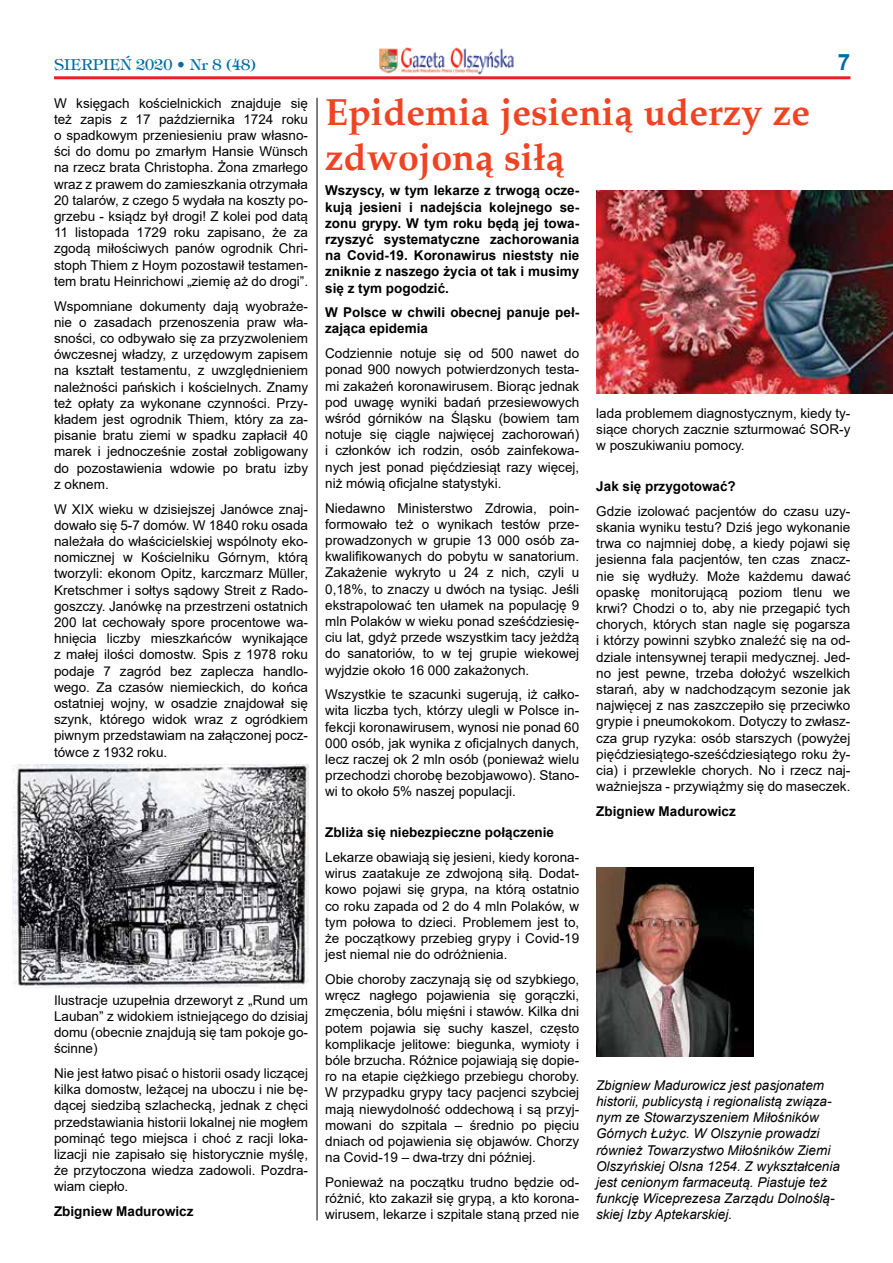
<style>
.page{position:relative;width:893px;height:1263px;background:#fff}
.page>*{position:absolute;margin:0;border:0;box-sizing:border-box;transform-origin:0 0}
.t1{font:700 37.5px/45px "Palm Springs";color:#ef4423}
.t2{font:700 22.5px "Arial";color:#006ca4}
.t3{font:15px "Timpani";color:#006ca4}
.t4{font:13.5px/16.2px "Arial";color:#000;text-align:justify}
.t5{font:700 13.5px/16.2px "Arial";color:#000;text-align:justify}
.t6{font:italic 13.5px/16.2px "Arial";color:#000}
</style>
<div class="page">
<img style="left:379px;top:47px;width:135px;height:28px">
<hr style="left:54px;top:76px;width:796px;height:3px;background:#ed1d24">
<img style="left:596px;top:191px;width:297px;height:202px">
<img style="left:596px;top:868px;width:158px;height:189px">
<img style="left:13px;top:765px;width:295px;height:224px">
<hr style="left:317px;top:98px;width:1px;height:1122px;background:#000">
<p class="t3" style="left:54px;top:55px;width:203px">SIERPIEŃ 2020 • Nr 8 (48)</p>
<h2 class="t2" style="left:838px;top:47px;width:14px">7</h2>
<h1 class="t1" style="left:325px;top:90px;width:487px">Epidemia jesienią uderzy ze zdwojoną siłą</h1>
<p class="t5" style="left:325px;top:183px;width:256px">Wszyscy, w tym lekarze z trwogą ocze&shy;kują jesieni i nadejścia kolejnego se&shy;zonu grypy. W tym roku będą jej towa&shy;rzyszyć systematyczne zachorowania na Covid-19. Koronawirus nieststy nie zniknie z naszego życia ot tak i musimy się z tym pogodzić.</p>
<p class="t5" style="left:325px;top:305px;width:256px">W Polsce w chwili obecnej panuje peł&shy;zająca epidemia</p>
<p class="t4" style="left:325px;top:345px;width:256px">Codziennie notuje się od 500 nawet do ponad 900 nowych potwierdzonych testa&shy;mi zakażeń koronawirusem. Biorąc jednak pod uwagę wyniki badań przesiewowych wśród górników na Śląsku (bowiem tam notuje się ciągle najwięcej zachorowań) i członków ich rodzin, osób zainfekowa&shy;nych jest ponad pięćdziesiąt razy więcej, niż mówią oficjalne statystyki.</p>
<p class="t4" style="left:325px;top:500px;width:256px">Niedawno Ministerstwo Zdrowia, poin&shy;formowało też o wynikach testów prze&shy;prowadzonych w grupie 13 000 osób za&shy;kwalifikowanych do pobytu w sanatorium.<br>Zakażenie wykryto u 24 z nich, czyli u 0,18%, to znaczy u dwóch na tysiąc. Jeśli ekstrapolować ten ułamek na populację 9 mln Polaków w wieku ponad sześćdziesię&shy;ciu lat, gdyż przede wszystkim tacy jeżdżą do sanatoriów, to w tej grupie wiekowej wyjdzie około 16 000 zakażonych.</p>
<p class="t4" style="left:325px;top:686px;width:256px">Wszystkie te szacunki sugerują, iż całko&shy;wita liczba tych, którzy ulegli w Polsce in&shy;fekcji koronawirusem, wynosi nie ponad 60<br>000 osób, jak wynika z oficjalnych danych, lecz raczej ok 2 mln osób (ponieważ wielu przechodzi chorobę bezobjawowo). Stano&shy;wi to około 5% naszej populacji.</p>
<p class="t5" style="left:325px;top:825px;width:230px">Zbliża się niebezpieczne połączenie</p>
<p class="t4" style="left:325px;top:849px;width:256px">Lekarze obawiają się jesieni, kiedy korona&shy;wirus zaatakuje ze zdwojoną siłą. Dodat&shy;kowo pojawi się grypa, na którą ostatnio co roku zapada od 2 do 4 mln Polaków, w tym połowa to dzieci. Problemem jest to, że początkowy przebieg grypy i Covid-19 jest niemal nie do odróżnienia.</p>
<p class="t4" style="left:325px;top:971px;width:256px">Obie choroby zaczynają się od szybkiego, wręcz nagłego pojawienia się gorączki, zmęczenia, bólu mięśni i stawów. Kilka dni potem pojawia się suchy kaszel, często komplikacje jelitowe: biegunka, wymioty i bóle brzucha. Różnice pojawiają się dopie&shy;ro na etapie ciężkiego przebiegu choroby.<br>W przypadku grypy tacy pacjenci szybciej mają niewydolność oddechową i są przyj&shy;mowani do szpitala – średnio po pięciu dniach od pojawienia się objawów. Chorzy na Covid-19 – dwa-trzy dni później.</p>
<p class="t4" style="left:325px;top:1174px;width:256px">Ponieważ na początku trudno będzie od&shy;różnić, kto zakaził się grypą, a kto korona&shy;wirusem, lekarze i szpitale staną przed nie</p>
<p class="t4" style="left:54px;top:95px;width:256px">W księgach kościelnickich znajduje się też zapis z 17 października 1724 roku o spadkowym przeniesieniu praw własno&shy;ści do domu po zmarłym Hansie Wünsch na rzecz brata Christopha. Żona zmarłego wraz z prawem do zamieszkania otrzymała 20 talarów, z czego 5 wydała na koszty po&shy;grzebu - ksiądz był drogi! Z kolei pod datą 11 listopada 1729 roku zapisano, że za zgodą miłościwych panów ogrodnik Chri&shy;stoph Thiem z Hoym pozostawił testamen&shy;tem bratu Heinrichowi „ziemię aż do drogi”.</p>
<p class="t4" style="left:54px;top:298px;width:256px">Wspomniane dokumenty dają wyobraże&shy;nie o zasadach przenoszenia praw wła&shy;sności, co odbywało się za przyzwoleniem ówczesnej władzy, z urzędowym zapisem na kształt testamentu, z uwzględnieniem należności pańskich i kościelnych. Znamy też opłaty za wykonane czynności. Przy&shy;kładem jest ogrodnik Thiem, który za za&shy;pisanie bratu ziemi w spadku zapłacił 40 marek i jednocześnie został zobligowany do pozostawienia wdowie po bratu izby z oknem.</p>
<p class="t4" style="left:54px;top:501px;width:256px">W XIX wieku w dzisiejszej Janówce znaj&shy;dowało się 5-7 domów. W 1840 roku osada należała do właścicielskiej wspólnoty eko&shy;nomicznej w Kościelniku Górnym, którą tworzyli: ekonom Opitz, karczmarz Müller, Kretschmer i sołtys sądowy Streit z Rado&shy;goszczy. Janówkę na przestrzeni ostatnich 200 lat cechowały spore procentowe wa&shy;hnięcia liczby mieszkańców wynikające z małej ilości domostw. Spis z 1978 roku podaje 7 zagród bez zaplecza handlo&shy;wego. Za czasów niemieckich, do końca ostatniej wojny, w osadzie znajdował się szynk, którego widok wraz z ogródkiem piwnym przedstawiam na załączonej pocz&shy;tówce z 1932 roku.</p>
<p class="t4" style="left:596px;top:405px;width:256px">lada problemem diagnostycznym, kiedy ty&shy;siące chorych zacznie szturmować SOR-y w poszukiwaniu pomocy.</p>
<p class="t5" style="left:596px;top:478px;width:141px">Jak się przygotować?</p>
<p class="t4" style="left:596px;top:503px;width:256px">Gdzie izolować pacjentów do czasu uzy&shy;skania wyniku testu? Dziś jego wykonanie trwa co najmniej dobę, a kiedy pojawi się jesienna fala pacjentów, ten czas znacz&shy;nie się wydłuży. Może każdemu dawać opaskę monitorującą poziom tlenu we krwi? Chodzi o to, aby nie przegapić tych chorych, których stan nagle się pogarsza i którzy powinni szybko znaleźć się na od&shy;dziale intensywnej terapii medycznej. Jed&shy;no jest pewne, trzeba dołożyć wszelkich starań, aby w nadchodzącym sezonie jak najwięcej z nas zaszczepiło się przeciwko grypie i pneumokokom. Dotyczy to zwłasz&shy;cza grup ryzyka: osób starszych (powyżej pięćdziesiątego-sześćdziesiątego roku ży&shy;cia) i przewlekle chorych. No i rzecz naj&shy;ważniejsza - przywiążmy się do maseczek.</p>
<p class="t5" style="left:596px;top:803px;width:141px">Zbigniew Madurowicz</p>
<p class="t4" style="left:54px;top:992px;width:256px">Ilustracje uzupełnia drzeworyt z „Rund um Lauban” z widokiem istniejącego do dzisiaj domu (obecnie znajdują się tam pokoje go&shy;ścinne)</p>
<p class="t4" style="left:54px;top:1065px;width:256px">Nie jest łatwo pisać o historii osady liczącej kilka domostw, leżącej na uboczu i nie bę&shy;dącej siedzibą szlachecką, jednak z chęci przedstawiania historii lokalnej nie mogłem pominąć tego miejsca i choć z racji loka&shy;lizacji nie zapisało się historycznie myślę, że przytoczona wiedza zadowoli. Pozdra&shy;wiam ciepło.</p>
<p class="t5" style="left:54px;top:1203px;width:141px">Zbigniew Madurowicz</p>
<p class="t6" style="left:596px;top:1077px;width:245px">Zbigniew Madurowicz jest pasjonatem historii, publicystą i regionalistą związa&shy;nym ze Stowarzyszeniem Miłośników Górnych Łużyc. W Olszynie prowadzi również Towarzystwo Miłośników Ziemi Olszyńskiej Olsna 1254. Z wykształcenia jest cenionym farmaceutą. Piastuje też funkcję Wiceprezesa Zarządu Dolnoślą&shy;skiej Izby Aptekarskiej.</p>
</div>
